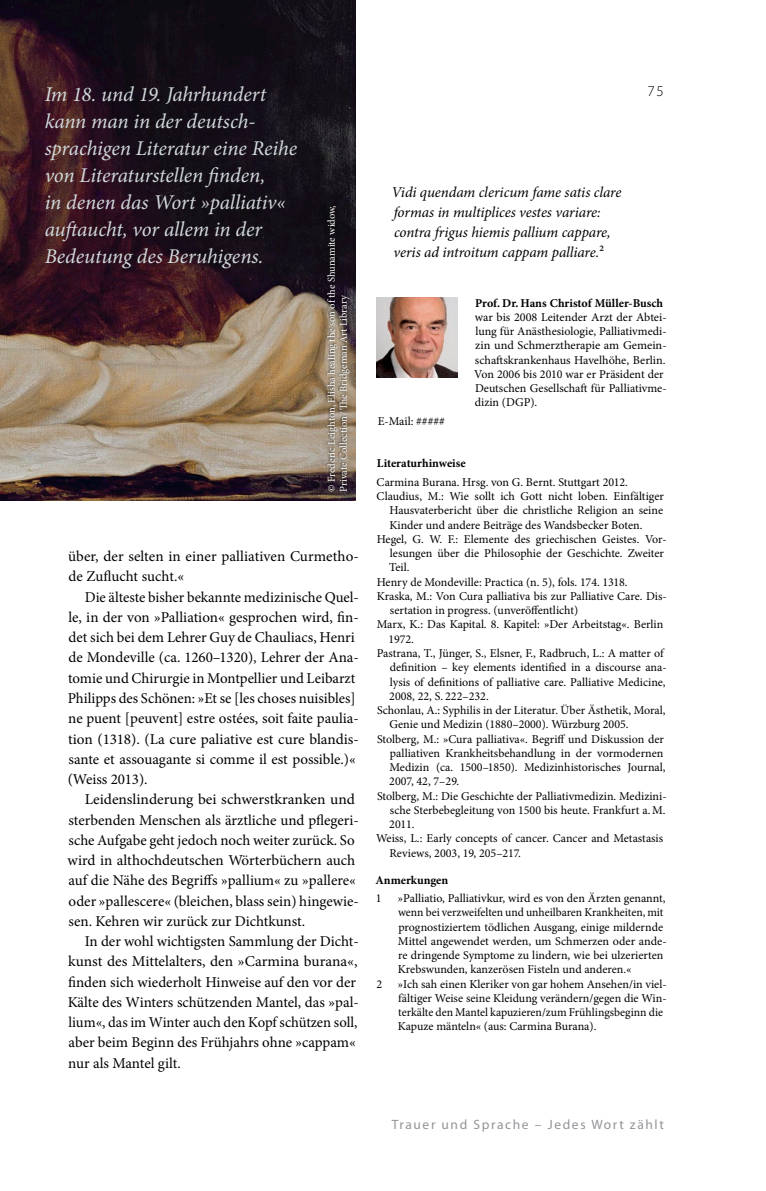
<style>
.page{position:relative;width:766px;height:1191px;background:#fff}
.page>*{position:absolute;margin:0;border:0;box-sizing:border-box;transform-origin:0 0}
.Zitat_zum_Bild{font:italic 21px/27px "Minion Pro";letter-spacing:-.01em;color:#d1d8da}
.Haupttext_mit_Einzug{font:15px/20.2px "Minion Pro";color:#000}
.Gedicht{font:italic 15px "Minion Pro";letter-spacing:-.01em;color:#000}
.Kolumne{font:300 15px "Myriad Pro";color:#000}
.t1{font:13.5px "Myriad Pro";letter-spacing:.12em;color:#939498}
.Literaturhinweise{font:12px/14.2px "Minion Pro";color:#000}
.FussNoten{font:12px/14.2px "Minion Pro";color:#000}
.Ueberschrift_Literat{font:700 12px "Minion Pro";color:#000}
.t2{font:10.5px/12px "Minion Pro";color:#fff}
.s1{font-style:normal}
.s2{font-weight:700}
</style>
<div class="page">
<img style="left:0;top:0;width:355px;height:500px">
<img style="left:376px;top:298px;width:81px;height:79px">
<div style="left:325px;top:203px;width:25px;height:289px;background:#000;opacity:.75"></div>
<p class="Zitat_zum_Bild" style="left:45px;top:81px;width:254px">Im 18. und 19. Jahrhundert kann man in der deutsch&shy;sprachigen Literatur eine Reihe von Literaturstellen finden,<br>in denen das Wort »palliativ« auftaucht, vor allem in der<br>Bedeutung des Beruhigens.</p>
<p class="t2" style="left:325px;top:492px;width:288px;rotate:-90deg">© Frederic Leighton, Elisha healing the son of the Shunamite widow,<br>Private Collection/The Bridgeman Art Library</p>
<p class="Haupttext_mit_Einzug" style="left:68px;top:546px;width:292px">über, der selten in einer palliativen Curmetho&shy;de Zuflucht sucht.«</p>
<p class="Haupttext_mit_Einzug" style="left:68px;top:587px;width:293px;text-indent:17px">Die älteste bisher bekannte medizinische Quel&shy;le, in der von »Palliation« gesprochen wird, fin&shy;det sich bei dem Lehrer Guy de Chauliacs, Henri de Mondeville (ca. 1260–1320)‚ Lehrer der Ana&shy;tomie und Chirurgie in Montpellier und Leibarzt Philipps des Schönen: »Et se [les choses nuisibles] ne puent [peuvent] estre ostées, soit faite paulia&shy;tion (1318). (La cure paliative est cure blandis&shy;sante et assouagante si comme il est possible.)« (Weiss 2013).</p>
<p class="Haupttext_mit_Einzug" style="left:68px;top:789px;width:293px;text-indent:17px">Leidenslinderung bei schwerstkranken und sterbenden Menschen als ärztliche und pflegeri&shy;sche Aufgabe geht jedoch noch weiter zurück. So wird in althochdeutschen Wörterbüchern auch auf die Nähe des Begriffs »pallium« zu »pallere« oder »pallescere« (bleichen, blass sein) hingewie&shy;sen. Kehren wir zurück zur Dichtkunst.</p>
<p class="Haupttext_mit_Einzug" style="left:68px;top:931px;width:292px;text-indent:17px">In der wohl wichtigsten Sammlung der Dicht&shy;kunst des Mittelalters, den »Carmina burana«, finden sich wiederholt Hinweise auf den vor der Kälte des Winters schützenden Mantel, das »pal&shy;lium«, das im Winter auch den Kopf schützen soll, aber beim Beginn des Frühjahrs ohne »cappam« nur als Mantel gilt.</p>
<p class="Kolumne" style="left:647px;top:82px;width:18px">75</p>
<p class="Gedicht" style="left:391px;top:181px;width:231px">Vidi quendam clericum fame satis clare</p>
<p class="Gedicht" style="left:393px;top:202px;width:208px">formas in multiplices vestes variare:</p>
<p class="Gedicht" style="left:394px;top:222px;width:218px">contra frigus hiemis pallium cappare,</p>
<p class="Gedicht" style="left:393px;top:242px;width:212px">veris ad introitum cappam palliare.<span class="s1">2</span></p>
<p class="FussNoten" style="left:474px;top:296px;width:194px"><span class="s2">Prof. Dr. Hans Christof Müller-Busch </span>war bis 2008 Leitender Arzt der Abtei&shy;lung für Anästhesiologie, Palliativmedi&shy;zin und Schmerztherapie am Gemein&shy;schaftskrankenhaus Havelhöhe, Berlin.<br>Von 2006 bis 2010 war er Präsident der Deutschen Gesellschaft für Palliativme&shy;dizin (DGP).</p>
<p class="FussNoten" style="left:377px;top:414px;width:69px">E-Mail: #####</p>
<p class="Ueberschrift_Literat" style="left:377px;top:455px;width:90px">Literaturhinweise</p>
<p class="Literaturhinweise" style="left:376px;top:475px;width:253px">Carmina Burana. Hrsg. von G. Bernt. Stuttgart 2012.</p>
<p class="Literaturhinweise" style="left:389px;top:489px;width:276px;text-align:justify;text-indent:-13px">Claudius, M.: Wie sollt ich Gott nicht loben. Einfältiger Hausvaterbericht über die christliche Religion an seine Kinder und andere Beiträge des Wandsbecker Boten.</p>
<p class="Literaturhinweise" style="left:389px;top:532px;width:279px;text-indent:-12px">Hegel, G. W. F.: Elemente des griechischen Geistes. Vor&shy;lesungen über die Philosophie der Geschichte. Zweiter<br>Teil.</p>
<p class="Literaturhinweise" style="left:376px;top:575px;width:252px">Henry de Mondeville: Practica (n. 5), fols. 174. 1318.</p>
<p class="Literaturhinweise" style="left:390px;top:589px;width:278px;text-indent:-13px">Kraska, M.: Von Cura palliativa bis zur Palliative Care. Dis&shy;sertation in progress. (unveröffentlicht)</p>
<p class="Literaturhinweise" style="left:388px;top:617px;width:276px;text-indent:-12px">Marx, K.: Das Kapital. 8. Kapitel: »Der Arbeitstag«. Berlin<br>1972.</p>
<p class="Literaturhinweise" style="left:389px;top:646px;width:279px;text-indent:-13px">Pastrana, T., Jünger, S., Elsner, F., Radbruch, L.: A matter of definition – key elements identified in a discourse ana&shy;lysis of definitions of palliative care. Palliative Medicine, 2008, 22, S. 222–232.</p>
<p class="Literaturhinweise" style="left:389px;top:703px;width:277px;text-indent:-12px">Schonlau, A.: Syphilis in der Literatur. Über Ästhetik, Moral,<br>Genie und Medizin (1880–2000). Würzburg 2005.</p>
<p class="Literaturhinweise" style="left:389px;top:731px;width:278px;text-indent:-12px">Stolberg, M.: »Cura palliativa«. Begriff und Diskussion der palliativen Krankheitsbehandlung in der vormodernen Medizin (ca. 1500–1850). Medizinhistorisches Journal, 2007, 42, 7–29.</p>
<p class="Literaturhinweise" style="left:389px;top:788px;width:279px;text-align:justify;text-indent:-12px">Stolberg, M.: Die Geschichte der Palliativmedizin. Medizini&shy;sche Sterbebegleitung von 1500 bis heute. Frankfurt a.M.<br>2011.</p>
<p class="Literaturhinweise" style="left:389px;top:831px;width:275px;text-indent:-13px">Weiss, L.: Early concepts of cancer. Cancer and Metastasis<br>Reviews, 2003, 19, 205–217.</p>
<p class="Ueberschrift_Literat" style="left:375px;top:871px;width:74px">Anmerkungen</p>
<p class="FussNoten" style="left:375px;top:891px;width:7px">1</p>
<p class="FussNoten" style="left:398px;top:891px;width:270px">»Palliatio, Palliativkur, wird es von den Ärzten genannt, wenn bei verzweifelten und unheilbaren Krankheiten, mit prognostiziertem tödlichen Ausgang, einige mildernde Mittel angewendet werden, um Schmerzen oder ande&shy;re dringende Symptome zu lindern, wie bei ulzerierten Krebswunden, kanzerösen Fisteln und anderen.«</p>
<p class="FussNoten" style="left:376px;top:976px;width:7px">2</p>
<p class="FussNoten" style="left:398px;top:976px;width:270px">»Ich sah einen Kleriker von gar hohem Ansehen/in viel&shy;fältiger Weise seine Kleidung verändern/gegen die Win&shy;terkälte den Mantel kapuzieren/zum Frühlingsbeginn die Kapuze mänteln« (aus: Carmina Burana).</p>
<p class="t1" style="left:391px;top:1116px;width:273px">Trauer und Sprache – Jedes Wort zählt</p>
</div>
